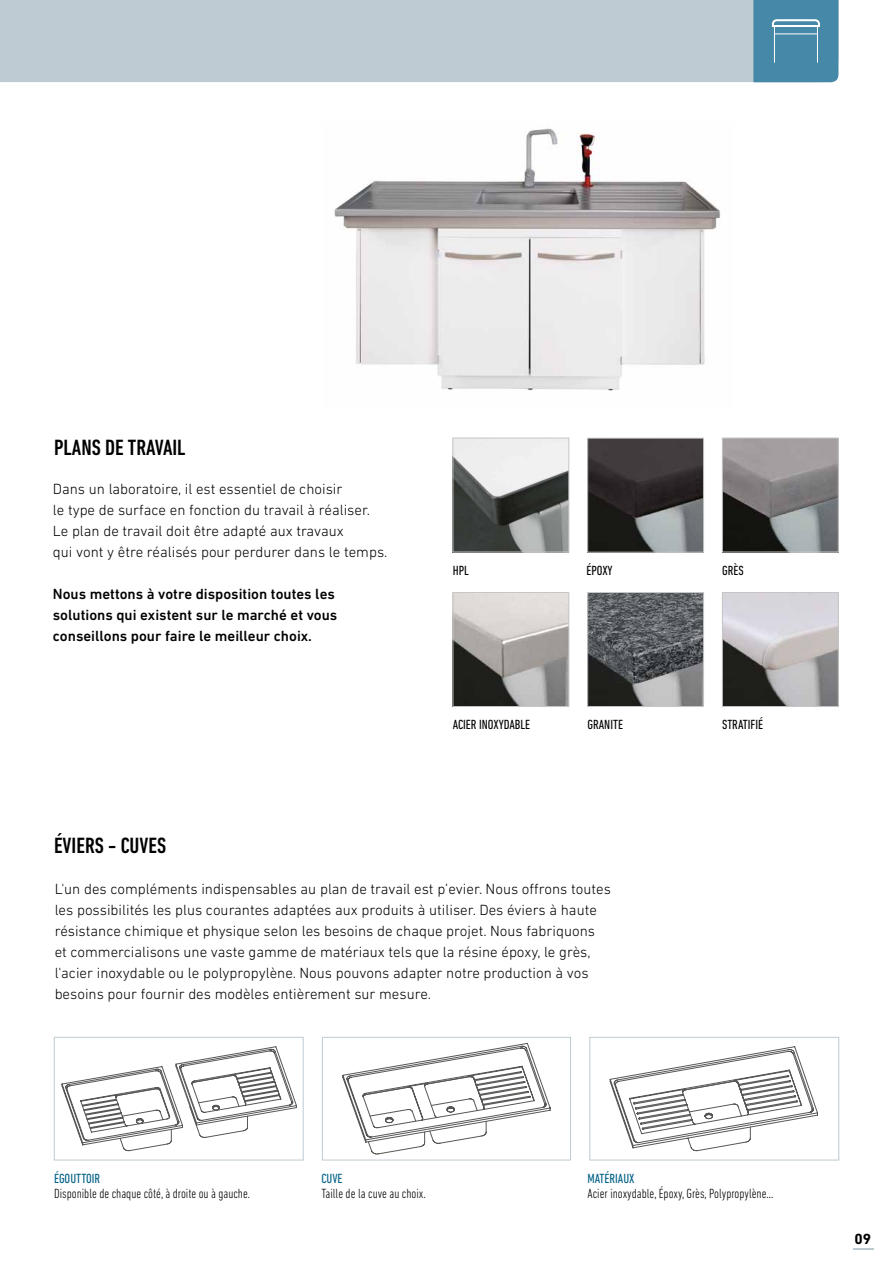
<style>
.page{position:relative;width:893px;height:1263px;background:#fff}
.page>*{position:absolute;margin:0;border:0;box-sizing:border-box;transform-origin:0 0}
.t1{font:500 condensed 22.5px "DIN Next LT Pro";color:#000}
.t2{font:300 15px/21px "DIN Next LT Pro";color:#000}
.t3{font:500 15px/21px "DIN Next LT Pro";color:#000}
.t4{font:700 15px "DIN Next LT Pro";color:#000}
.t5{font:300 condensed 13.5px "DIN Next LT Pro";color:#000}
.t6{font:condensed 13.5px "DIN Next LT Pro";color:#000}
.t7{font:condensed 13.5px "DIN Next LT Pro";color:#006186}
</style>
<div class="page">
<svg style="left:853px;top:1248px;width:20px;height:1px"></svg>
<div style="left:0;top:0;width:753px;height:82px;background:#becbd3"></div>
<img style="left:589px;top:440px;width:113px;height:110px">
<div style="left:587px;top:438px;width:117px;height:114px;border:1px solid #c6c6c6"></div>
<img style="left:724px;top:440px;width:112px;height:110px">
<div style="left:722px;top:438px;width:116px;height:114px;border:1px solid #c6c6c6"></div>
<img style="left:455px;top:440px;width:112px;height:110px">
<div style="left:453px;top:438px;width:116px;height:114px;border:1px solid #c6c6c6"></div>
<img style="left:724px;top:594px;width:112px;height:111px">
<div style="left:722px;top:592px;width:116px;height:115px;border:1px solid #c6c6c6"></div>
<img style="left:589px;top:594px;width:113px;height:111px">
<div style="left:587px;top:592px;width:117px;height:115px;border:1px solid #c6c6c6"></div>
<img style="left:455px;top:594px;width:112px;height:111px">
<div style="left:453px;top:592px;width:116px;height:115px;border:1px solid #c6c6c6"></div>
<img style="left:334px;top:128px;width:387px;height:263px">
<div style="left:54px;top:1037px;width:249px;height:123px;border:1px solid #becbd3"></div>
<div style="left:322px;top:1037px;width:249px;height:123px;border:1px solid #becbd3"></div>
<div style="left:590px;top:1037px;width:249px;height:123px;border:1px solid #becbd3"></div>
<svg style="left:62px;top:1046px;width:235px;height:105px"></svg>
<svg style="left:343px;top:1043px;width:207px;height:111px"></svg>
<svg style="left:610px;top:1046px;width:208px;height:105px"></svg>
<svg style="left:753px;top:0;width:85px;height:82px"></svg>
<h1 class="t1" style="left:54px;top:434px;width:133px">PLANS DE TRAVAIL</h1>
<p class="t2" style="left:53px;top:478px;width:336px">Dans un laboratoire, il est essentiel de choisir<br>le type de surface en fonction du travail à réaliser.<br>Le plan de travail doit être adapté aux travaux<br>qui vont y être réalisés pour perdurer dans le temps.</p>
<p class="t3" style="left:53px;top:583px;width:286px">Nous mettons à votre disposition toutes les solutions qui existent sur le marché et vous conseillons pour faire le meilleur choix.</p>
<h1 class="t1" style="left:54px;top:832px;width:114px">ÉVIERS - CUVES</h1>
<p class="t6" style="left:453px;top:563px;width:18px">HPL</p>
<p class="t6" style="left:586px;top:563px;width:28px">ÉPOXY</p>
<p class="t6" style="left:722px;top:563px;width:23px">GRÈS</p>
<p class="t6" style="left:453px;top:717px;width:79px">ACIER INOXYDABLE</p>
<p class="t6" style="left:587px;top:717px;width:37px">GRANITE</p>
<p class="t6" style="left:722px;top:717px;width:42px">STRATIFIÉ</p>
<p class="t2" style="left:55px;top:878px;width:558px">L'un des compléments indispensables au plan de travail est p’evier. Nous offrons toutes les possibilités les plus courantes adaptées aux produits à utiliser. Des éviers à haute résistance chimique et physique selon les besoins de chaque projet. Nous fabriquons et commercialisons une vaste gamme de matériaux tels que la résine époxy, le grès, l'acier inoxydable ou le polypropylène. Nous pouvons adapter notre production à vos besoins pour fournir des modèles entièrement sur mesure.</p>
<p class="t7" style="left:54px;top:1171px;width:48px">ÉGOUTTOIR</p>
<p class="t5" style="left:54px;top:1186px;width:198px">Disponible de chaque côté, à droite ou à gauche.</p>
<p class="t7" style="left:321px;top:1171px;width:23px">CUVE</p>
<p class="t5" style="left:321px;top:1186px;width:106px">Taille de la cuve au choix.</p>
<p class="t7" style="left:587px;top:1171px;width:48px">MATÉRIAUX</p>
<p class="t5" style="left:587px;top:1186px;width:187px">Acier inoxydable, Époxy, Grès, Polypropylène…</p>
<p class="t4" style="left:855px;top:1230px;width:18px">09</p>
</div>
